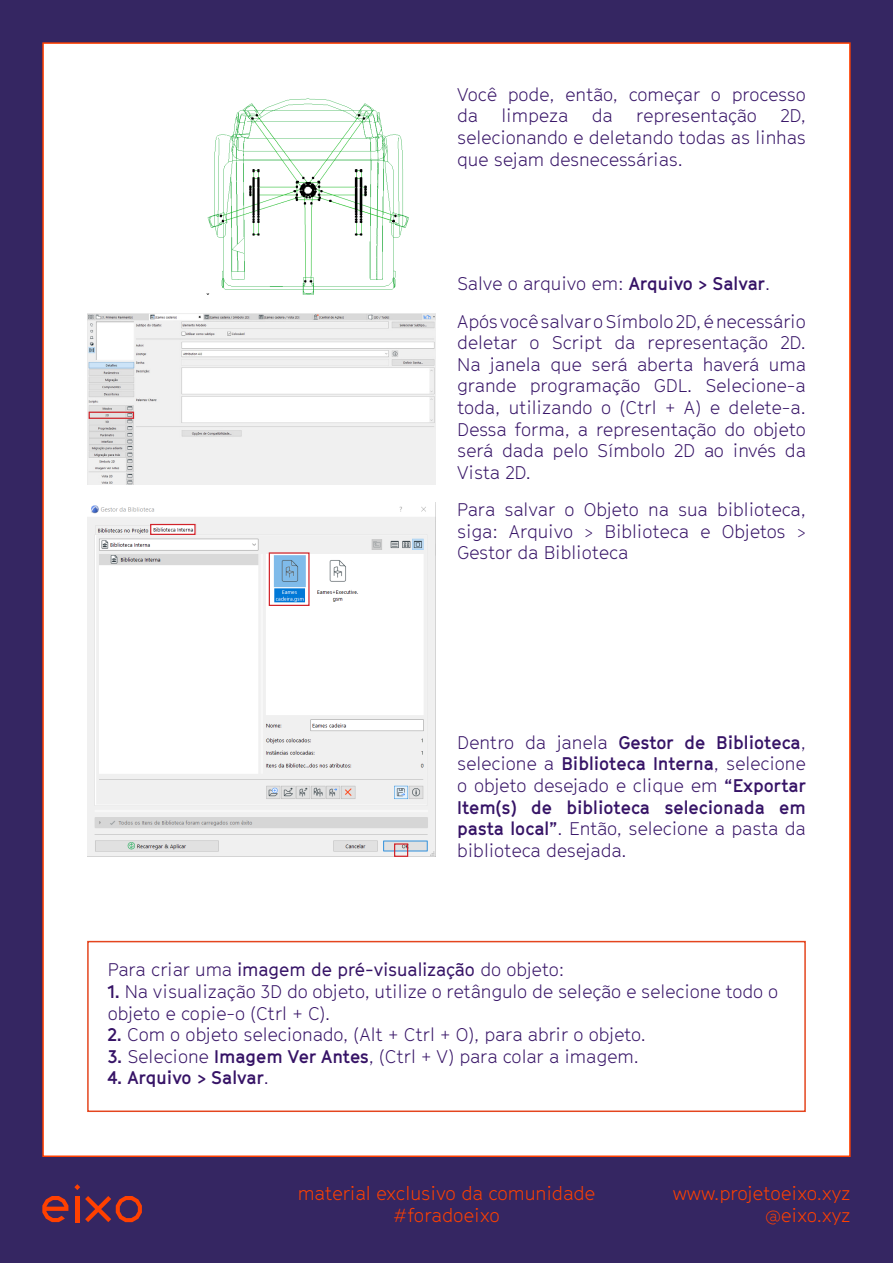
<style>
.page{position:relative;width:893px;height:1263px;background:#fff}
.page>*{position:absolute;margin:0;border:0;box-sizing:border-box;transform-origin:0 0}
.t1{font:300 18.6px/22.4px "GT Cinetype";color:#ff4000;text-align:right}
.t2{font:300 18px/21.6px "GT Cinetype";color:#361366;text-align:justify}
.t3{font:18px "GT Cinetype";color:#361366}
.t4{font:700 18px "GT Cinetype";color:#361366}
.s1{font-weight:700}
.s2{font-weight:300}
</style>
<div class="page">
<div style="left:0;top:0;width:42px;height:1263px;background:#352662"></div>
<div style="left:851px;top:0;width:42px;height:1263px;background:#352662"></div>
<div style="left:31px;top:0;width:862px;height:42px;background:#352662"></div>
<div style="left:31px;top:1157px;width:862px;height:106px;background:#352662"></div>
<div style="left:87px;top:941px;width:719px;height:171px;border:2px solid #e4451e"></div>
<img style="left:206px;top:98px;width:203px;height:197px">
<img style="left:87px;top:314px;width:349px;height:171px">
<img style="left:87px;top:503px;width:349px;height:354px">
<div style="left:89px;top:412px;width:45px;height:7px;border:1px solid #d1232a"></div>
<div style="left:150px;top:524px;width:46px;height:11px;border:1px solid #d1232a"></div>
<div style="left:269px;top:552px;width:41px;height:54px;border:1px solid #d1232a"></div>
<div style="left:394px;top:843px;width:14px;height:14px;border:1px solid #d1232a"></div>
<svg style="left:42px;top:1196px;width:26px;height:26px"></svg>
<svg style="left:74px;top:1184px;width:6px;height:6px"></svg>
<hr style="left:75px;top:1196px;width:4px;height:26px;background:#ff4000">
<svg style="left:85px;top:1196px;width:57px;height:26px"></svg>
<p class="t2" style="left:457px;top:83px;width:350px">Você pode, então, começar o processo da</p>
<p class="t2" style="left:502px;top:105px;width:68px">limpeza</p>
<p class="t2" style="left:592px;top:105px;width:22px">da</p>
<p class="t2" style="left:636px;top:105px;width:122px">representação</p>
<p class="t2" style="left:457px;top:105px;width:350px;text-indent:323px">2D, selecionando e deletando todas as linhas que sejam desnecessárias.</p>
<p class="t2" style="left:457px;top:273px;width:315px">Salve o arquivo em: <span class="s1">Arquivo &gt; Salvar</span>.</p>
<p class="t2" style="left:457px;top:310px;width:350px">Após você salvar o Símbolo 2D, é necessário deletar o Script da representação 2D.<br>Na janela que será aberta haverá uma grande programação GDL. Selecione-a toda, utilizando o (Ctrl + A) e delete-a.<br>Dessa forma, a representação do objeto será dada pelo Símbolo 2D ao invés da Vista 2D.</p>
<p class="t2" style="left:457px;top:499px;width:350px">Para salvar o Objeto na sua biblioteca, siga: Arquivo &gt; Biblioteca e Objetos &gt; Gestor da Biblioteca</p>
<p class="t2" style="left:457px;top:731px;width:350px">Dentro da janela <span class="s1">Gestor de Biblioteca</span>, selecione a <span class="s1">Biblioteca Interna</span>, selecione o objeto desejado e clique em <span class="s1">“Exportar Item(s) de biblioteca selecionada em pasta local”</span>. Então, selecione a pasta da biblioteca desejada.</p>
<p class="t3" style="left:108px;top:959px;width:458px"><span class="s2">Para criar uma</span> imagem de pré-visualização <span class="s2">do objeto:</span></p>
<p class="t2" style="left:108px;top:981px;width:672px"><span class="s1">1.</span> Na visualização 3D do objeto, utilize o retângulo de seleção e selecione todo o objeto e copie-o (Ctrl + C).</p>
<p class="t2" style="left:108px;top:1024px;width:540px"><span class="s1">2.</span> Com o objeto selecionado, (Alt + Ctrl + O), para abrir o objeto.</p>
<p class="t2" style="left:108px;top:1045px;width:532px"><span class="s1">3.</span> Selecione <span class="s1">Imagem Ver Antes</span>, (Ctrl + V) para colar a imagem.</p>
<p class="t4" style="left:108px;top:1067px;width:163px">4. Arquivo &gt; Salvar<span class="s2">.</span></p>
<p class="t1" style="left:298px;top:1182px;width:299px;text-align:center">material exclusivo da comunidade #foradoeixo</p>
<p class="t1" style="left:673px;top:1182px;width:179px">www.projetoeixo.xyz @eixo.xyz</p>
</div>
